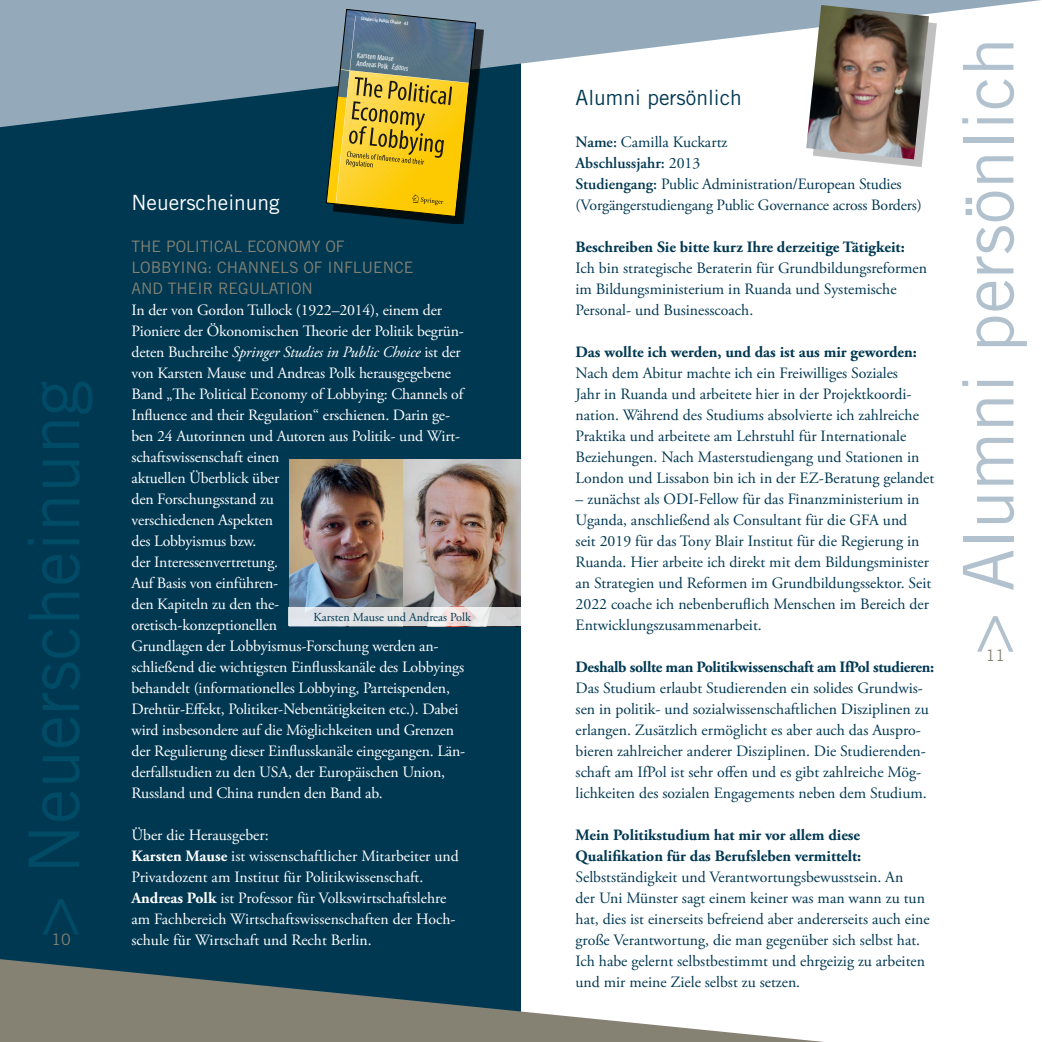
<style>
.page{position:relative;width:1042px;height:1042px;background:#fff}
.page>*{position:absolute;margin:0;border:0;box-sizing:border-box;transform-origin:0 0}
.t1{font:70px "Trade Gothic LT Std";color:#b2c1ce}
.t2{font:21px "Trade Gothic LT Std";color:#003852}
.t3{font:21px "Trade Gothic LT Std";color:#fff}
.t4{font:15.75px/21px "Adobe Garamond Pro";color:#003852}
.t5{font:15.75px/21px "Adobe Garamond Pro";letter-spacing:-.01em;color:#fff}
.t6{font:700 15.75px/21px "Adobe Garamond Pro";color:#003852}
.t7{font:15.75px/21px "Trade Gothic LT Std";color:#858274}
.t8{font:700 15.75px "Adobe Garamond Pro";letter-spacing:-.02em;color:#003852}
.t9{font:12.25px "Adobe Garamond Pro";color:#003852}
.t10{font:condensed 8.05px/8px "Myriad Pro";color:#fff}
.t11{font:600 condensed 5.25px "Myriad Pro";color:#fff}
.s1{font-style:italic}
.s2{font-weight:700}
.s3{font-weight:600}
</style>
<div class="page">
<div style="left:0;top:0;width:521px;height:1042px;background:#003852"></div>
<svg style="left:0;top:0;width:1041px;height:128px;fill:#94aabb"></svg>
<svg style="left:0;top:959px;width:824px;height:83px;fill:#858274"></svg>
<img style="left:289px;top:459px;width:232px;height:148px">
<div style="left:333px;top:16px;width:151px;height:208px;background:#000;opacity:.75"></div>
<svg style="left:326px;top:9px;width:150px;height:208px;background:#9e9446"></svg>
<svg style="left:289px;top:607px;width:232px;height:19px;background:#e1e1e2"></svg>
<div style="left:813px;top:12px;width:123px;height:155px;background:#000;opacity:.25"></div>
<img style="left:806px;top:5px;width:123px;height:154px">
<p class="t7" style="left:52px;top:929px;width:21px">10</p>
<p class="t11" style="left:361px;top:15px;width:49px;rotate:6deg">Studies in Public Choice 43</p>
<p class="t10" style="left:358px;top:51px;width:54px;rotate:6deg">Karsten Mause<br>Andreas Polk <span class="s1">Editors</span></p>
<h2 class="t3" style="left:131px;top:190px;width:150px">NEUERSCHEINUNG</h2>
<p class="t7" style="left:131px;top:236px;width:215px">THE POLITICAL ECONOMY OF<br>LOBBYING : CHANNE</p>
<p class="t7" style="left:280px;top:257px;width:132px">LS OF IN FLUENCE</p>
<p class="t7" style="left:131px;top:278px;width:97px">AND THEIR REG</p>
<p class="t7" style="left:249px;top:278px;width:62px">ULATION</p>
<p class="t5" style="left:131px;top:300px;width:335px">In der von Gordon Tullock (1922–2014), einem der Pioniere der Ökonomischen Theorie der Politik begrün&shy;deten Buchreihe <span class="s1">Springer Studies in Public Choice</span> ist der von Karsten Mause und Andreas Polk herausgegebene Band „The Political Economy of Lobbying: Channels of Influence and their Regulation“ erschienen. Darin ge&shy;ben 24 Autorinnen und Autoren aus Politik- und Wirt&shy;schaftswissenschaft einen<br>aktuellen Überblick über<br>den Forschungsstand zu<br>verschiedenen Aspekten<br>des Lobbyismus bzw.<br>der Interessenvertretung.<br>Auf Basis von einführen-<br>den Kapiteln zu den the-<br>oretisch-konzeptionellen<br>Grundlagen der Lobbyismus-Forschung werden an&shy;schließend die wichtigsten Einflusskanäle des Lobbyings behandelt (informationelles Lobbying, Parteispenden, Drehtür-Effekt, Politiker-Nebentätigkeiten etc.). Dabei wird insbesondere auf die Möglichkeiten und Grenzen der Regulierung dieser Einflusskanäle eingegangen. Län&shy;derfallstudien zu den USA, der Europäischen Union, Russland und China runden den Band ab.</p>
<p class="t5" style="left:131px;top:825px;width:329px">Über die Herausgeber:<br><span class="s2">Karsten Mause</span> ist wissenschaftlicher Mitarbeiter und Privatdozent am Institut für Politikwissenschaft.<br><span class="s2">Andreas Polk</span> ist Professor für Volkswirtschaftslehre am Fachbereich Wirtschaftswissenschaften der Hoch&shy;schule für Wirtschaft und Recht Berlin.</p>
<p class="t9" style="left:314px;top:610px;width:159px">Karsten Mause und Andreas Polk</p>
<h2 class="t2" style="left:575px;top:85px;width:168px">ALUMNI PERSÖNLICH</h2>
<p class="t4" style="left:575px;top:132px;width:348px"><span class="s3">Name:</span> Camilla Kuckartz<br><span class="s3">Abschlussjahr:</span> 2013<br><span class="s3">Studiengang:</span> Public Administration/European Studies (Vorgängerstudiengang Public Governance across Borders)</p>
<p class="t6" style="left:575px;top:237px;width:331px">Beschreiben Sie bitte kurz Ihre derzeitige Tätigkeit:</p>
<p class="t4" style="left:575px;top:258px;width:353px">Ich bin strategische Beraterin für Grundbildungsreformen im Bildungsministerium in Ruanda und Systemische<br>Personal- und Businesscoach.</p>
<p class="t6" style="left:575px;top:342px;width:343px">Das wollte ich werden, und das ist aus mir geworden:</p>
<p class="t4" style="left:575px;top:363px;width:360px">Nach dem Abitur machte ich ein Freiwilliges Soziales<br>Jahr in Ruanda und arbeitete hier in der Projektkoordi&shy;nation. Während des Studiums absolvierte ich zahlreiche Praktika und arbeitete am Lehrstuhl für Internationale Beziehungen. Nach Masterstudiengang und Stationen in London und Lissabon bin ich in der EZ-Beratung gelandet</p>
<p class="t4" style="left:575px;top:489px;width:357px">– zunächst als ODI-Fellow für das Finanzministerium in Uganda, anschließend als Consultant für die GFA und seit 2019 für das Tony Blair Institut für die Regierung in Ruanda. Hier arbeite ich direkt mit dem Bildungsminister an Strategien und Reformen im Grundbildungssektor. Seit 2022 coache ich nebenberuflich Menschen im Bereich der Entwicklungszusammenarbeit.</p>
<p class="t8" style="left:575px;top:658px;width:360px">Deshalb sollte man Politikwissenschaft am IfPol studieren:</p>
<p class="t4" style="left:575px;top:678px;width:355px">Das Studium erlaubt Studierenden ein solides Grundwis&shy;sen in politik- und sozialwissenschaftlichen Disziplinen zu erlangen. Zusätzlich ermöglicht es aber auch das Auspro&shy;bieren zahlreicher anderer Disziplinen. Die Studierenden&shy;schaft am IfPol ist sehr offen und es gibt zahlreiche Mög&shy;lichkeiten des sozialen Engagements neben dem Studium.</p>
<p class="t6" style="left:575px;top:825px;width:287px">Mein Politikstudium hat mir vor allem diese<br>Qualifikation für das Berufsleben vermittelt:</p>
<p class="t4" style="left:575px;top:867px;width:356px">Selbstständigkeit und Verantwortungsbewusstsein. An<br>der Uni Münster sagt einem keiner was man wann zu tun hat, dies ist einerseits befreiend aber andererseits auch eine große Verantwortung, die man gegenüber sich selbst hat.<br>Ich habe gelernt selbstbestimmt und ehrgeizig zu arbeiten und mir meine Ziele selbst zu setzen.</p>
<h1 class="t1" style="left:946px;top:655px;width:619px;rotate:-90deg">&gt; ALUMNI PERSÖNLICH</h1>
<p class="t7" style="left:985px;top:645px;width:21px">11</p>
</div>
